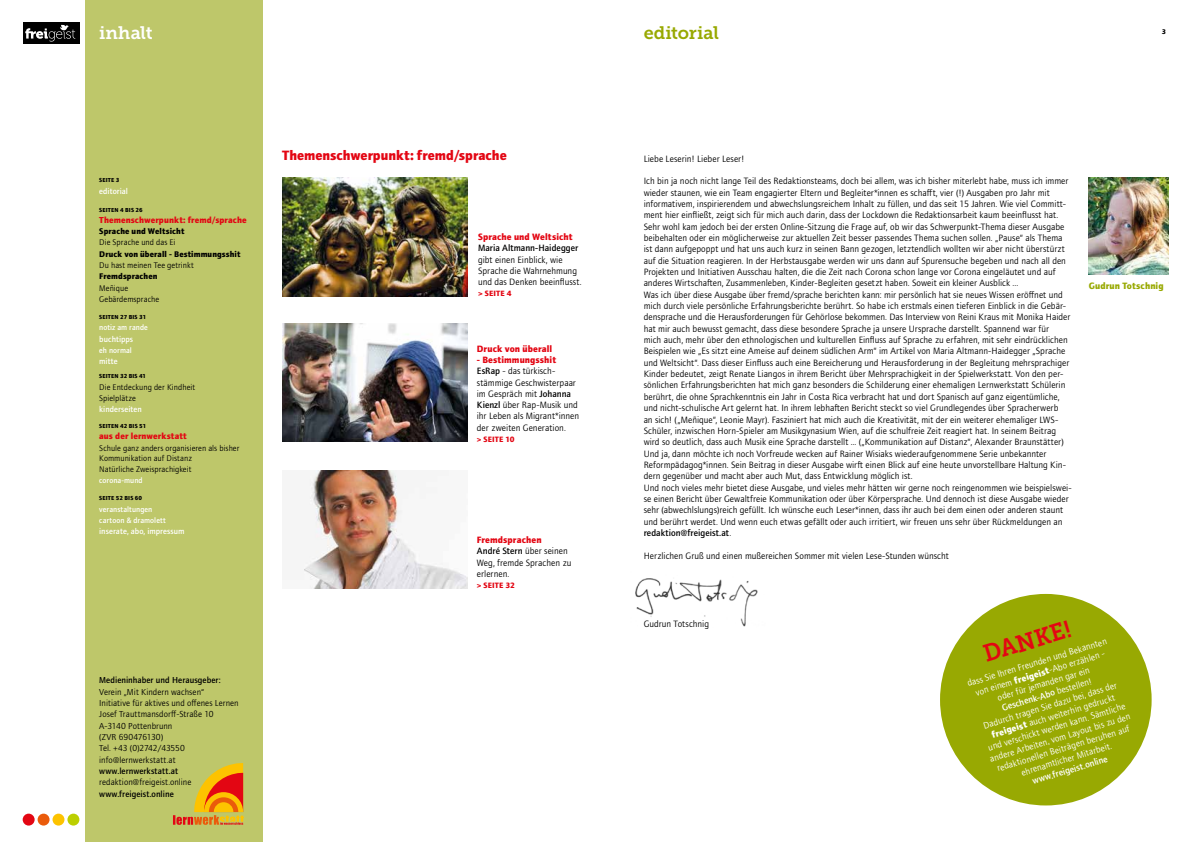
<style>
.page{position:relative;width:1191px;height:842px;background:#fff}
.page>*{position:absolute;margin:0;border:0;box-sizing:border-box;transform-origin:0 0}
.t1{font:24px "Museo Slab 700";color:#e30613;scale:.95 1}
.t2{font:18px "Museo Slab 700";letter-spacing:-.005em;color:#98a902}
.t3{font:18px "Museo Slab 700";color:#fff}
.t4{font:700 14px "Foundry Journal";color:#e30613}
.t5{font:9.5px/11.3px "Foundry Journal";color:#000}
.t6{font:9.5px/11.2px "Foundry Journal";color:#fff;text-align:center}
.t7{font:700 9.5px "Foundry Journal";letter-spacing:.01em;color:#e30613}
.t8{font:500 9.5px "Foundry Journal";color:#000}
.t9{font:500 9.5px "Foundry Journal";color:#fff}
.t10{font:700 9.5px "Foundry Journal";letter-spacing:.01em;color:#98a902}
.t11{font:9px/11.3px "Foundry Journal";letter-spacing:.005em;color:#000}
.t12{font:500 9px "Foundry Journal";letter-spacing:.005em;color:#000}
.t13{font:700 9px "Foundry Journal";letter-spacing:.01em;color:#e30613}
.t14{font:8.5px/11.3px "Foundry Journal";letter-spacing:.005em;color:#000}
.t15{font:700 8.5px "Foundry Journal";letter-spacing:.01em;color:#000}
.t16{font:500 8.5px "Foundry Journal";letter-spacing:.005em;color:#fff}
.t17{font:500 8px/11.2px "Foundry Journal";letter-spacing:.01em;color:#fff}
.t18{font:700 8px "Foundry Journal";letter-spacing:.015em;color:#e30613}
.t19{font:700 7.9px "Foundry Journal";letter-spacing:.015em;color:#e30613}
.t20{font:700 7px "Foundry Journal";color:#000}
.t21{font:700 6px "Foundry Journal";letter-spacing:.02em;color:#000}
.s1{font-weight:700;color:#e30613}
.s2{font-weight:500}
.s3{font-weight:700}
</style>
<div class="page">
<div style="left:23px;top:814px;width:12px;height:11px;background:#e30613;border-radius:50%"></div>
<div style="left:38px;top:814px;width:12px;height:11px;background:#ea5b0b;border-radius:50%"></div>
<div style="left:53px;top:814px;width:11px;height:11px;background:#fdc300;border-radius:50%"></div>
<div style="left:67px;top:814px;width:12px;height:11px;background:#bccf00;border-radius:50%"></div>
<div style="left:85px;top:0;width:177px;height:842px;background:#bec76a"></div>
<div style="left:23px;top:23px;width:56px;height:21px;background:#000"></div>
<svg style="left:25px;top:25px;width:50px;height:17px"></svg>
<svg style="left:173px;top:763px;width:71px;height:62px"></svg>
<img style="left:282px;top:178px;width:185px;height:118px">
<img style="left:282px;top:324px;width:185px;height:118px">
<img style="left:304px;top:470px;width:163px;height:118px">
<div style="left:940px;top:594px;width:211px;height:211px;background:#98a902;border-radius:50%"></div>
<img style="left:1089px;top:178px;width:79px;height:96px">
<img style="left:635px;top:578px;width:123px;height:49px">
<h2 class="t3" style="left:99px;top:23px;width:55px">inhalt</h2>
<p class="t21" style="left:99px;top:177px;width:22px">SEITE 3</p>
<p class="t16" style="left:99px;top:186px;width:30px">editorial</p>
<p class="t21" style="left:99px;top:206px;width:45px">SEITEN 4 BIS 26</p>
<p class="t13" style="left:99px;top:215px;width:149px">Themenschwerpunkt: fremd/sprache</p>
<p class="t15" style="left:99px;top:226px;width:87px">Sprache und Weltsicht</p>
<p class="t14" style="left:99px;top:237px;width:78px">Die Sprache und das Ei</p>
<p class="t15" style="left:99px;top:249px;width:143px">Druck von überall - Bestimmungsshit</p>
<p class="t14" style="left:99px;top:259px;width:96px">Du hast meinen Tee getrinkt</p>
<p class="t15" style="left:99px;top:271px;width:60px">Fremdsprachen</p>
<p class="t14" style="left:99px;top:282px;width:62px">Meñique<br>Gebärdemsprache</p>
<p class="t21" style="left:99px;top:313px;width:48px">SEITEN 27 BIS 31</p>
<p class="t17" style="left:99px;top:322px;width:50px">notiz am rande</p>
<p class="t16" style="left:99px;top:334px;width:35px">buchtipps</p>
<p class="t17" style="left:99px;top:344px;width:34px">eh normal</p>
<p class="t16" style="left:99px;top:356px;width:20px">mitte</p>
<p class="t21" style="left:99px;top:373px;width:48px">SEITEN 32 BIS 41</p>
<p class="t14" style="left:99px;top:381px;width:97px">Die Entdeckung der Kindheit<br>Spielplätze</p>
<p class="t16" style="left:99px;top:405px;width:44px">kinderseiten</p>
<p class="t21" style="left:99px;top:423px;width:49px">SEITEN 42 BIS 51</p>
<p class="t13" style="left:99px;top:431px;width:89px">aus der lernwerkstatt</p>
<p class="t14" style="left:99px;top:443px;width:142px;line-height:10px">Schule ganz anders organisieren als bisher<br>Kommunikation auf Distanz</p>
<p class="t14" style="left:99px;top:463px;width:94px">Natürliche Zweisprachigkeit</p>
<p class="t17" style="left:99px;top:475px;width:45px">corona-mund</p>
<p class="t21" style="left:99px;top:495px;width:44px">SEITE 52 BIS 60</p>
<p class="t17" style="left:99px;top:503px;width:68px">veranstaltungen cartoon &amp; dramolett</p>
<p class="t16" style="left:99px;top:526px;width:87px">inserate, abo, impressum</p>
<p class="t12" style="left:99px;top:675px;width:123px">Medieninhaber und Herausgeber:</p>
<p class="t11" style="left:99px;top:686px;width:141px">Verein „Mit Kindern wachsen“<br>Initiative für aktives und offenes Lernen<br>Josef Trauttmansdorff-Straße 10<br>A-3140 Pottenbrunn<br>(ZVR 690476130)<br>Tel. +43 (0)2742/43550 info@lernwerkstatt.at</p>
<p class="t12" style="left:99px;top:766px;width:80px">www.lernwerkstatt.at</p>
<p class="t11" style="left:99px;top:777px;width:94px">redaktion@freigeist.online</p>
<p class="t12" style="left:99px;top:788px;width:76px">www.freigeist.online</p>
<h3 class="t4" style="left:282px;top:147px;width:226px">Themenschwerpunkt: fremd/sprache</h3>
<p class="t7" style="left:478px;top:231px;width:96px">Sprache und Weltsicht</p>
<p class="t8" style="left:478px;top:243px;width:102px">Maria Altmann-Haidegger</p>
<p class="t5" style="left:478px;top:254px;width:105px">gibt einen Einblick, wie<br>Sprache die Wahrnehmung und das Denken beeinflusst.</p>
<p class="t19" style="left:478px;top:289px;width:35px">&gt; SEITE 4</p>
<p class="t7" style="left:477px;top:343px;width:77px">Druck von überall</p>
<p class="t5" style="left:477px;top:354px;width:104px"><span class="s1">- Bestimmungsshit<br></span><span class="s2">EsRap</span> - das türkisch&shy;stämmige Geschwisterpaar im Gespräch mit <span class="s2">Johanna<br>Kienzl</span> über Rap-Musik und ihr Leben als Migrant*innen der zweiten Generation.</p>
<p class="t18" style="left:477px;top:434px;width:39px">&gt; SEITE 10</p>
<p class="t5" style="left:477px;top:534px;width:96px"><span class="s1">Fremdsprachen<br></span><span class="s2">André Stern</span> über seinen<br>Weg, fremde Sprachen zu erlernen.</p>
<p class="t18" style="left:477px;top:581px;width:40px">&gt; SEITE 32</p>
<h2 class="t2" style="left:643px;top:23px;width:77px">editorial</h2>
<p class="t20" style="left:1162px;top:27px;width:6px">3</p>
<p class="t5" style="left:643px;top:153px;width:102px">Liebe Leserin! Lieber Leser!</p>
<p class="t5" style="left:643px;top:175px;width:429px">Ich bin ja noch nicht lange Teil des Redaktionsteams, doch bei allem, was ich bisher miterlebt habe, muss ich immer wieder staunen, wie ein Team engagierter Eltern und Begleiter*innen es schafft, vier (!) Ausgaben pro Jahr mit informativem, inspirierendem und abwechslungsreichem Inhalt zu füllen, und das seit 15 Jahren. Wie viel Committ&shy;ment hier einfließt, zeigt sich für mich auch darin, dass der Lockdown die Redaktionsarbeit kaum beeinflusst hat.<br>Sehr wohl kam jedoch bei der ersten Online-Sitzung die Frage auf, ob wir das Schwerpunkt-Thema dieser Ausgabe beibehalten oder ein möglicherweise zur aktuellen Zeit besser passendes Thema suchen sollen. „Pause“ als Thema ist dann aufgepoppt und hat uns auch kurz in seinen Bann gezogen, letztendlich wollten wir aber nicht überstürzt auf die Situation reagieren. In der Herbstausgabe werden wir uns dann auf Spurensuche begeben und nach all den Projekten und Initiativen Ausschau halten, die die Zeit nach Corona schon lange vor Corona eingeläutet und auf anderes Wirtschaften, Zusammenleben, Kinder-Begleiten gesetzt haben. Soweit ein kleiner Ausblick ...<br>Was ich über diese Ausgabe über fremd/sprache berichten kann: mir persönlich hat sie neues Wissen eröffnet und mich durch viele persönliche Erfahrungsberichte berührt. So habe ich erstmals einen tieferen Einblick in die Gebär&shy;densprache und die Herausforderungen für Gehörlose bekommen. Das Interview von Reini Kraus mit Monika Haider hat mir auch bewusst gemacht, dass diese besondere Sprache ja unsere Ursprache darstellt. Spannend war für<br>mich auch, mehr über den ethnologischen und kulturellen Einfluss auf Sprache zu erfahren, mit sehr eindrücklichen Beispielen wie „Es sitzt eine Ameise auf deinem südlichen Arm“ im Artikel von Maria Altmann-Haidegger „Sprache und Weltsicht“. Dass dieser Einfluss auch eine Bereicherung und Herausforderung in der Begleitung mehrsprachiger Kinder bedeutet, zeigt Renate Liangos in ihrem Bericht über Mehrsprachigkeit in der Spielwerkstatt. Von den per&shy;sönlichen Erfahrungsberichten hat mich ganz besonders die Schilderung einer ehemaligen Lernwerkstatt Schülerin berührt, die ohne Sprachkenntnis ein Jahr in Costa Rica verbracht hat und dort Spanisch auf ganz eigentümliche, und nicht-schulische Art gelernt hat. In ihrem lebhaften Bericht steckt so viel Grundlegendes über Spracherwerb<br>an sich! („Meñique“, Leonie Mayr). Fasziniert hat mich auch die Kreativität, mit der ein weiterer ehemaliger LWS-Schüler, inzwischen Horn-Spieler am Musikgynasium Wien, auf die schulfreie Zeit reagiert hat. In seinem Beitrag wird so deutlich, dass auch Musik eine Sprache darstellt … („Kommunikation auf Distanz“, Alexander Braunstätter)<br>Und ja, dann möchte ich noch Vorfreude wecken auf Rainer Wisiaks wiederaufgenommene Serie unbekannter Reformpädagog*innen. Sein Beitrag in dieser Ausgabe wirft einen Blick auf eine heute unvorstellbare Haltung Kin&shy;dern gegenüber und macht aber auch Mut, dass Entwicklung möglich ist.<br>Und noch vieles mehr bietet diese Ausgabe, und vieles mehr hätten wir gerne noch reingenommen wie beispielswei&shy;se einen Bericht über Gewaltfreie Kommunikation oder über Körpersprache. Und dennoch ist diese Ausgabe wieder sehr (abwechlslungs)reich gefüllt. Ich wünsche euch Leser*innen, dass ihr auch bei dem einen oder anderen staunt und berührt werdet. Und wenn euch etwas gefällt oder auch irritiert, wir freuen uns sehr über Rückmeldungen an <span class="s2">redaktion@freigeist.at</span>.</p>
<p class="t5" style="left:643px;top:550px;width:307px">Herzlichen Gruß und einen mußereichen Sommer mit vielen Lese-Stunden wünscht</p>
<p class="t10" style="left:1089px;top:280px;width:76px">Gudrun Totschnig</p>
<p class="t5" style="left:643px;top:618px;width:67px">Gudrun Totschnig</p>
<h1 class="t1" style="left:980px;top:641px;width:97px;rotate:-17deg">DANKE!</h1>
<p class="t6" style="left:965px;top:678px;width:148px;rotate:-17deg">dass Sie Ihren Freunden und Bekannten von einem <span class="s3">freigeist</span>-Abo erzählen - oder für jemanden gar ein <span class="s2">Geschenk-Abo</span> bestellen!<br>Dadurch tragen Sie dazu bei, dass der <span class="s3">freigeist</span> auch weiterhin gedruckt<br>und verschickt werden kann. Sämtliche andere Arbeiten, vom Layout bis zu den redaktionellen Beiträgen beruhen auf ehrenamtlicher Mitarbeit.</p>
<p class="t9" style="left:1031px;top:776px;width:80px;rotate:-17deg">www.freigeist.online</p>
</div>
